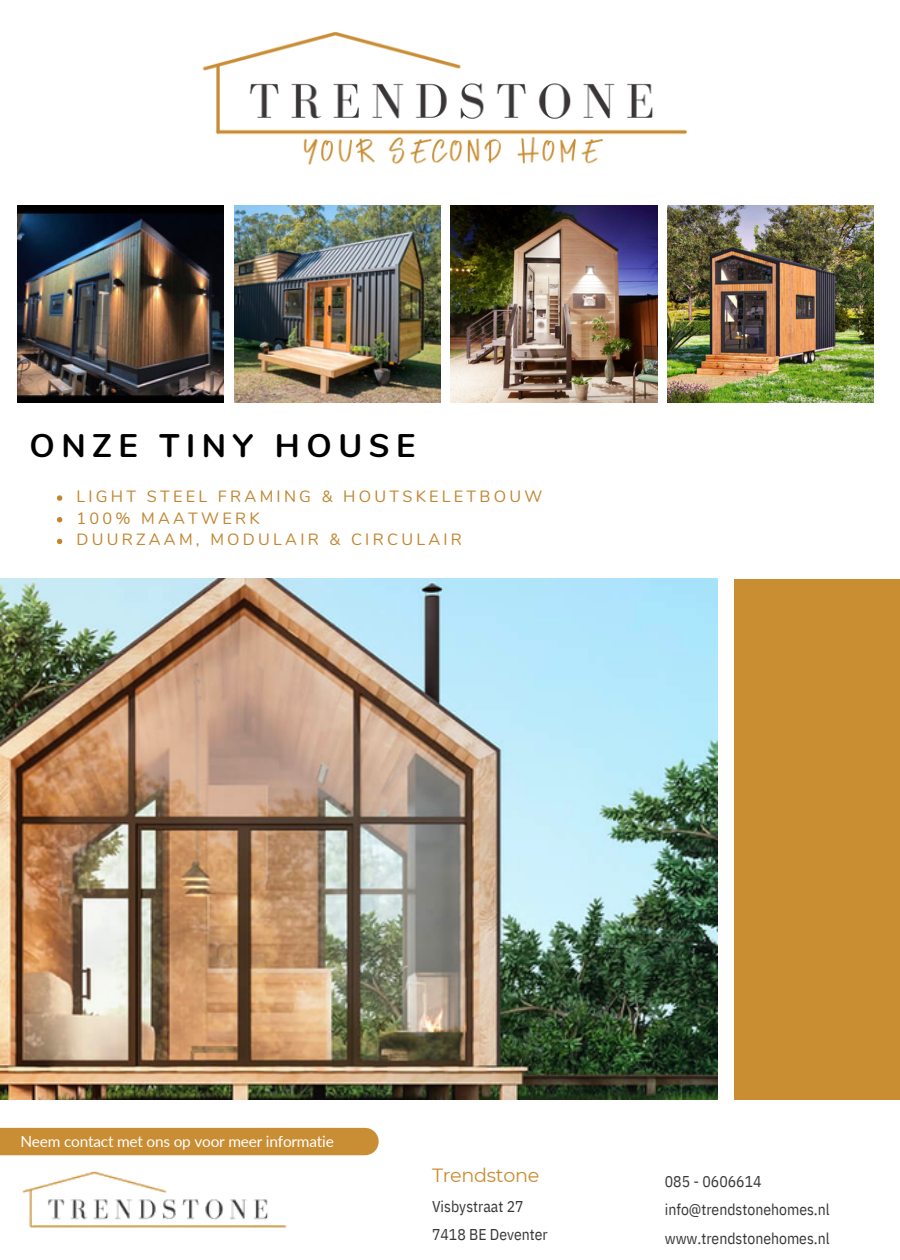
<style>
.page{position:relative;width:900px;height:1260px;background:#fff}
.page>*{position:absolute;margin:0;border:0;box-sizing:border-box;transform-origin:0 0}
.t1{font:700 32.75px "Nunito";letter-spacing:.2em;color:#000}
.t2{font:19.25px "Montserrat";letter-spacing:-.015em;color:#c98c33}
.t3{font:16.25px "Nunito";letter-spacing:.2em;color:#c08630}
.t4{font:15.5px/28.5px "IBM Plex Sans Cond";color:#383636}
.t5{font:15.5px "Lato";letter-spacing:-.015em;color:#fff}
</style>
<div class="page">
<img style="left:0;top:579px;width:717px;height:521px">
<div style="left:734px;top:579px;width:166px;height:521px;background:#c98d32"></div>
<img style="left:202px;top:32px;width:485px;height:133px">
<img style="left:234px;top:206px;width:206px;height:197px">
<img style="left:17px;top:206px;width:206px;height:197px">
<img style="left:451px;top:206px;width:206px;height:197px">
<img style="left:668px;top:206px;width:206px;height:197px">
<svg style="left:57px;top:495px;width:5px;height:6px"></svg>
<svg style="left:57px;top:517px;width:5px;height:5px"></svg>
<svg style="left:57px;top:539px;width:5px;height:5px"></svg>
<img style="left:22px;top:1170px;width:265px;height:58px">
<div style="left:0;top:1128px;width:365px;height:27px;background:#c98d33"></div>
<p class="t1" style="left:29px;top:424px;width:388px">ONZE TINY HOUSE</p>
<p class="t3" style="left:76px;top:486px;width:467px">LIGHT STEEL FRAMING &amp; HOUTSKELETBOUW</p>
<p class="t3" style="left:76px;top:507px;width:185px">100% MAATWERK</p>
<p class="t3" style="left:76px;top:529px;width:387px">DUURZAAM, MODULAIR &amp; CIRCULAIR</p>
<p class="t5" style="left:20px;top:1131px;width:315px">Neem contact met ons op voor meer informatie</p>
<p class="t2" style="left:432px;top:1163px;width:109px">Trendstone</p>
<p class="t4" style="left:432px;top:1192px;width:93px">Visbystraat 27</p>
<p class="t4" style="left:432px;top:1220px;width:117px">7418 BE Deventer</p>
<p class="t4" style="left:665px;top:1166px;width:166px">085 - 0606614 info@trendstonehomes.nl www.trendstonehomes.nl</p>
</div>
